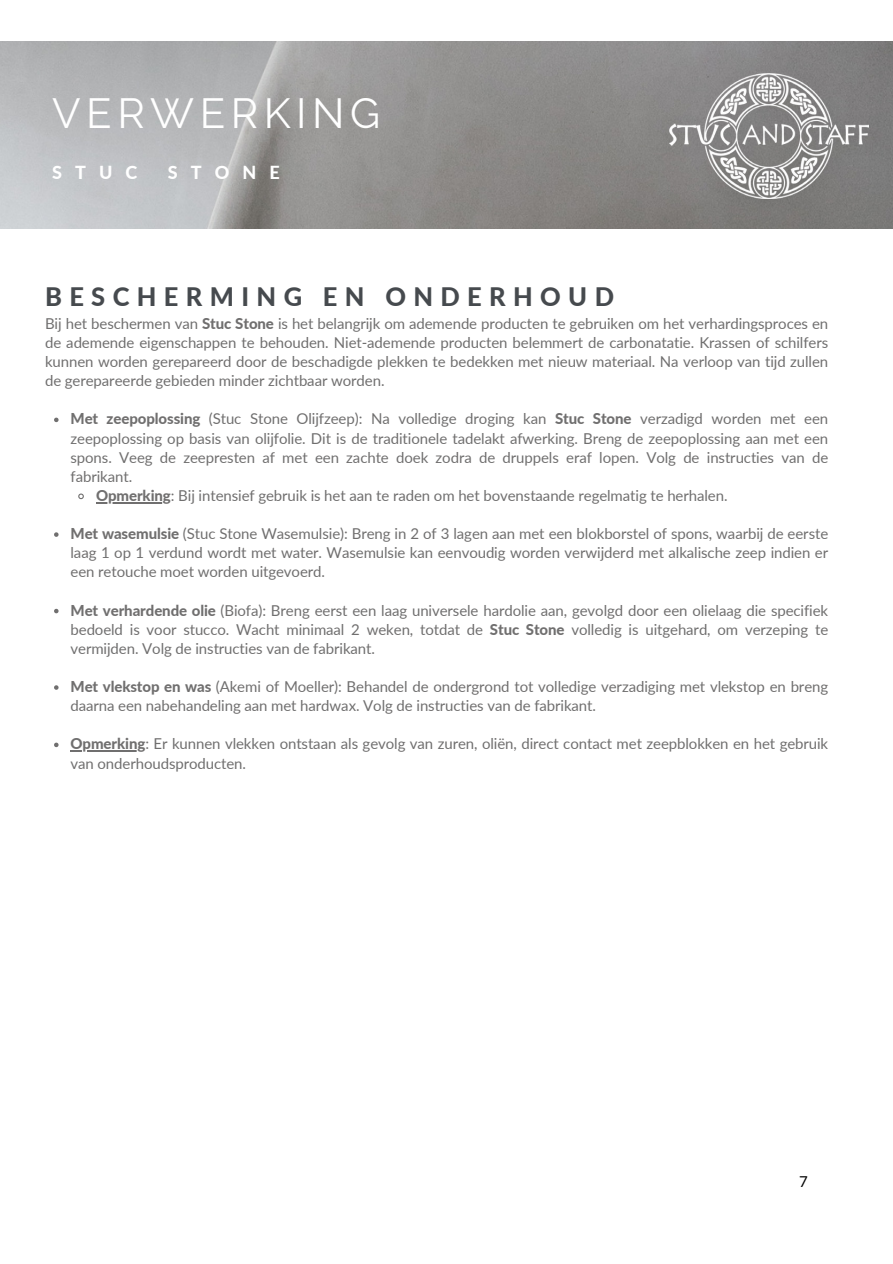
<style>
.page{position:relative;width:893px;height:1264px;background:#fff}
.page>*{position:absolute;margin:0;border:0;box-sizing:border-box;transform-origin:0 0}
.t1{font:42px "Raleway";letter-spacing:.13em;color:#fff}
.t2{font:800 25.5px "Lato";letter-spacing:.29em;color:#464a4e}
.t3{font:800 18px "Lato";letter-spacing:.725em;color:#fff}
.t4{font:15px/19px "Lato";letter-spacing:-.005em;color:#706f6f;text-align:justify}
.t5{font:15px "Lato";color:#000}
.s1{font-weight:800}
</style>
<div class="page">
<img style="left:0;top:42px;width:892px;height:186px">
<img style="left:659px;top:63px;width:221px;height:149px">
<img style="left:669px;top:74px;width:199px;height:125px">
<svg style="left:54px;top:417px;width:5px;height:5px"></svg>
<svg style="left:78px;top:493px;width:6px;height:7px"></svg>
<hr style="left:96px;top:502px;width:75px;height:1px;background:#706f6f">
<svg style="left:54px;top:532px;width:5px;height:5px"></svg>
<svg style="left:54px;top:609px;width:5px;height:4px"></svg>
<svg style="left:54px;top:685px;width:5px;height:4px"></svg>
<svg style="left:54px;top:742px;width:5px;height:5px"></svg>
<hr style="left:70px;top:750px;width:75px;height:1px;background:#706f6f">
<p class="t1" style="left:52px;top:88px;width:329px">VERWERKING</p>
<p class="t3" style="left:52px;top:161px;width:87px">STUC</p>
<p class="t3" style="left:168px;top:161px;width:113px">STONE</p>
<p class="t2" style="left:45px;top:281px;width:570px">BESCHERMING EN ONDERHOUD</p>
<p class="t4" style="left:45px;top:313px;width:784px">Bij het beschermen van <span class="s1">Stuc Stone</span> is het belangrijk om ademende producten te gebruiken om het verhardingsproces en de ademende eigenschappen te behouden. Niet-ademende producten belemmert de carbonatatie. Krassen of schilfers kunnen worden gerepareerd door de beschadigde plekken te bedekken met nieuw materiaal. Na verloop van tijd zullen de gerepareerde gebieden minder zichtbaar worden.</p>
<p class="t4" style="left:70px;top:409px;width:759px"><span class="s1">Met zeepoplossing</span> (Stuc Stone Olijfzeep): Na volledige droging kan <span class="s1">Stuc Stone</span> verzadigd worden met een zeepoplossing op basis van olijfolie. Dit is de traditionele tadelakt afwerking. Breng de zeepoplossing aan met een spons. Veeg de zeepresten af met een zachte doek zodra de druppels eraf lopen. Volg de instructies van de fabrikant.</p>
<p class="t4" style="left:96px;top:485px;width:633px"><span class="s1">Opmerking</span>: Bij intensief gebruik is het aan te raden om het bovenstaande regelmatig te herhalen.</p>
<p class="t4" style="left:70px;top:523px;width:759px"><span class="s1">Met wasemulsie</span> (Stuc Stone Wasemulsie): Breng in 2 of 3 lagen aan met een blokborstel of spons, waarbij de eerste laag 1 op 1 verdund wordt met water. Wasemulsie kan eenvoudig worden verwijderd met alkalische zeep indien er een retouche moet worden uitgevoerd.</p>
<p class="t4" style="left:70px;top:600px;width:759px"><span class="s1">Met verhardende olie</span> (Biofa): Breng eerst een laag universele hardolie aan, gevolgd door een olielaag die specifiek bedoeld is voor stucco. Wacht minimaal 2 weken, totdat de <span class="s1">Stuc Stone</span> volledig is uitgehard, om verzeping te vermijden. Volg de instructies van de fabrikant.</p>
<p class="t4" style="left:70px;top:676px;width:759px"><span class="s1">Met vlekstop en was</span> (Akemi of Moeller): Behandel de ondergrond tot volledige verzadiging met vlekstop en breng daarna een nabehandeling aan met hardwax. Volg de instructies van de fabrikant.</p>
<p class="t4" style="left:70px;top:734px;width:759px"><span class="s1">Opmerking</span>: Er kunnen vlekken ontstaan als gevolg van zuren, oliën, direct contact met zeepblokken en het gebruik van onderhoudsproducten.</p>
<p class="t5" style="left:799px;top:1172px;width:10px">7</p>
</div>
